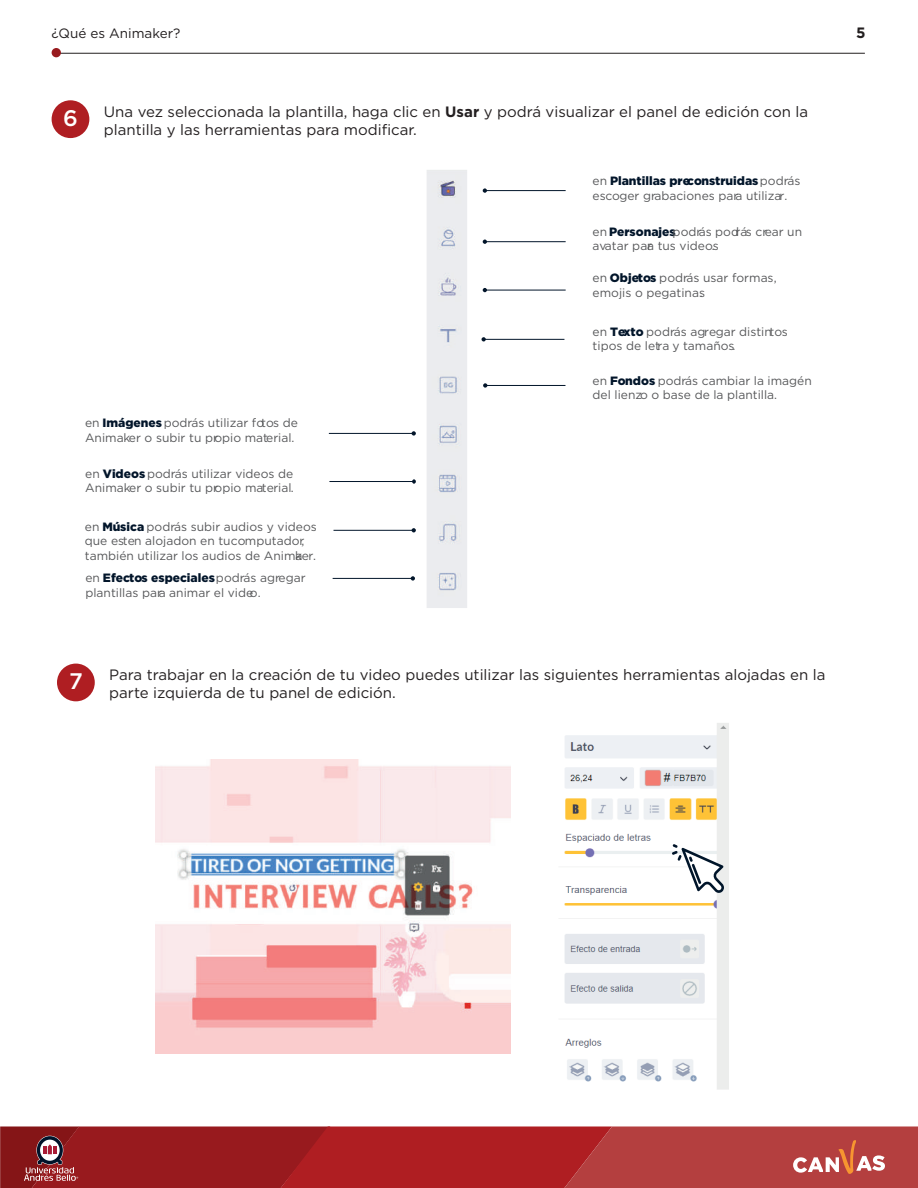
<style>
.page{position:relative;width:918px;height:1188px;background:#fff}
.page>*{position:absolute;margin:0;border:0;box-sizing:border-box;transform-origin:0 0}
.t1{font:15px/18px "Gotham";color:#231f20}
.t2{font:700 15px "Gotham";color:#231f20}
.t3{font:13.5px "Gotham";color:#231f20}
.t4{font:12px/14.4px "Gotham";color:#57585a}
.s1{font-weight:500;font-size:22.5px;color:#fff}
.s2{font-weight:700}
.s3{font-weight:900;color:#02152a}
</style>
<div class="page">
<svg style="left:0;top:1126px;width:918px;height:62px;background:#aa2e30"></svg>
<hr style="left:52px;top:53px;width:813px;height:1px;background:#231f20">
<div style="left:52px;top:48px;width:9px;height:9px;background:#981a1e;border-radius:50%"></div>
<div style="left:52px;top:100px;width:37px;height:38px;background:#af1e22;border-radius:50%"></div>
<hr style="left:329px;top:433px;width:84px;height:1px;background:#02152a">
<svg style="left:412px;top:431px;width:4px;height:5px"></svg>
<hr style="left:329px;top:481px;width:85px;height:1px;background:#02152a">
<svg style="left:412px;top:479px;width:4px;height:5px"></svg>
<hr style="left:334px;top:530px;width:79px;height:1px;background:#02152a">
<svg style="left:412px;top:528px;width:4px;height:4px"></svg>
<hr style="left:333px;top:578px;width:79px;height:1px;background:#02152a">
<svg style="left:411px;top:576px;width:4px;height:5px"></svg>
<hr style="left:486px;top:385px;width:79px;height:1px;background:#02152a">
<svg style="left:483px;top:383px;width:4px;height:5px"></svg>
<hr style="left:485px;top:190px;width:81px;height:1px;background:#02152a">
<svg style="left:483px;top:188px;width:4px;height:5px"></svg>
<hr style="left:485px;top:241px;width:81px;height:1px;background:#02152a">
<svg style="left:483px;top:240px;width:4px;height:4px"></svg>
<hr style="left:485px;top:290px;width:81px;height:1px;background:#02152a">
<svg style="left:483px;top:288px;width:4px;height:4px"></svg>
<hr style="left:484px;top:339px;width:80px;height:1px;background:#02152a">
<svg style="left:482px;top:337px;width:4px;height:4px"></svg>
<img style="left:427px;top:170px;width:40px;height:438px">
<div style="left:57px;top:664px;width:38px;height:37px;background:#af1e22;border-radius:50%"></div>
<img style="left:155px;top:759px;width:355px;height:294px">
<img style="left:559px;top:723px;width:170px;height:367px">
<svg style="left:672px;top:844px;width:52px;height:49px"></svg>
<p class="t3" style="left:52px;top:24px;width:130px">¿Qué es Animaker?</p>
<p class="t2" style="left:856px;top:23px;width:11px">5</p>
<p class="t1" style="left:104px;top:102px;width:706px;text-indent:-41px"><span class="s1">6</span> Una vez seleccionada la plantilla, haga clic en <span class="s2">Usar</span> y podrá visualizar el panel de edición con la plantilla y las herramientas para modificar.</p>
<p class="t4" style="left:593px;top:174px;width:209px">en <span class="s3">Plantillas preconstruidas</span> podrás escoger grabaciones para utilizar.</p>
<p class="t4" style="left:593px;top:224px;width:211px">en<span class="s3">Personajes</span>podrás podrás crear un avatar para tus videos.</p>
<p class="t4" style="left:593px;top:271px;width:185px">en <span class="s3">Objetos</span> podrás usar formas, emojis o pegatinas.</p>
<p class="t4" style="left:85px;top:415px;width:214px">en <span class="s3">Imágenes</span> podrás utilizar fotos de<br>Animaker o subir tu propio material.</p>
<p class="t4" style="left:85px;top:466px;width:210px">en <span class="s3">Videos</span> podrás utilizar videos de<br>Animaker o subir tu propio material.</p>
<p class="t4" style="left:85px;top:519px;width:233px">en <span class="s3">Música</span> podrás subir audios y videos que esten alojadon en tu computador, también utilizar los audios de Animaker.</p>
<p class="t4" style="left:85px;top:570px;width:222px">en <span class="s3">Efectos especiales</span>podrás agregar plantillas para animar el video.</p>
<p class="t4" style="left:593px;top:324px;width:197px">en <span class="s3">Texto</span> podrás agregar distintos tipos de letra y tamaños.</p>
<p class="t4" style="left:593px;top:373px;width:221px">en <span class="s3">Fondos</span> podrás cambiar la imagén del lienzo o base de la plantilla.</p>
<p class="t1" style="left:109px;top:665px;width:718px;text-indent:-40px"><span class="s1">7</span> Para trabajar en la creación de tu video puedes utilizar las siguientes herramientas alojadas en la parte izquierda de tu panel de edición.</p>
</div>
